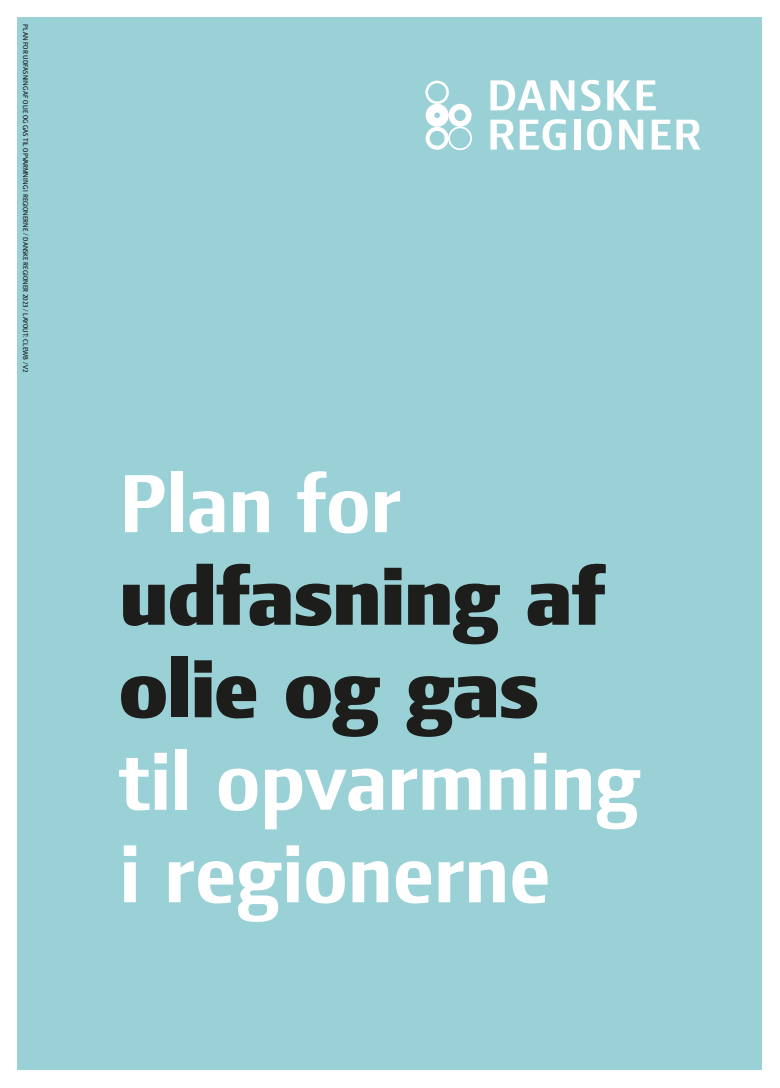
<style>
.page{position:relative;width:780px;height:1088px;background:#fff}
.page>*{position:absolute;margin:0;border:0;box-sizing:border-box;transform-origin:0 0}
.t1{font:700 89.25px/92.5px "Press Sans";letter-spacing:-.02em;color:#fff}
.t2{font:800 89.25px/92.5px "Press Sans";letter-spacing:-.02em;color:#1d1d1b}
.t3{font:7.5px "Press Sans";color:#000}
</style>
<div class="page">
<div style="left:18px;top:18px;width:744px;height:1052px;background:#99d1d6"></div>
<svg style="left:425px;top:81px;width:47px;height:69px"></svg>
<div style="left:574px;top:120px;width:6px;height:30px;background:#fff"></div>
<svg style="left:587px;top:119px;width:24px;height:31px"></svg>
<svg style="left:619px;top:120px;width:24px;height:30px"></svg>
<svg style="left:651px;top:120px;width:19px;height:30px"></svg>
<svg style="left:490px;top:80px;width:165px;height:31px"></svg>
<svg style="left:676px;top:120px;width:24px;height:30px"></svg>
<svg style="left:490px;top:119px;width:75px;height:31px"></svg>
<p class="t3" style="left:30px;top:24px;width:350px;rotate:90deg">PLAN FOR UDFASNING AF OLIE OG GAS TIL OPVARMNING I REGIONERNE / DANSKE REGIONER 2023 / LAYOUT: CLEWB / V2</p>
<h1 class="t1" style="left:119px;top:460px;width:284px">Plan for</h1>
<h1 class="t2" style="left:119px;top:552px;width:487px">udfasning af olie og gas</h1>
<h1 class="t1" style="left:119px;top:737px;width:523px">til opvarmning i regionerne</h1>
</div>
